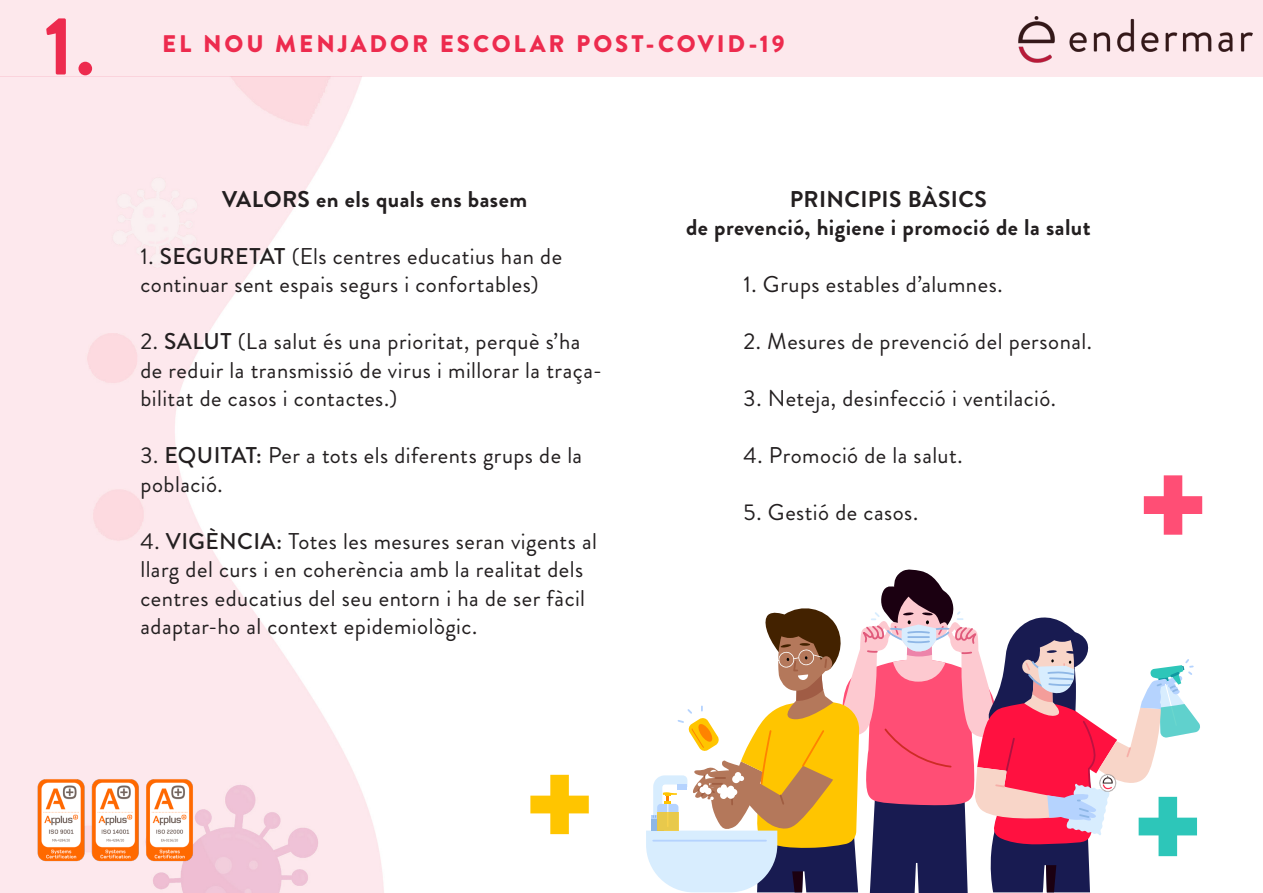
<style>
.page{position:relative;width:1263px;height:893px;background:#fff}
.page>*{position:absolute;margin:0;border:0;box-sizing:border-box;transform-origin:0 0}
.t1{font:700 82.5px "Brandon Grotesque";color:#ed2b4e}
.t2{font:900 24px "Brandon Grotesque";letter-spacing:.125em;color:#ed2b4e}
.t3{font:22.8px/28.5px "Brandon Grotesque";letter-spacing:.02em;color:#231f20}
.t4{font:700 22.8px "Brandon Grotesque";letter-spacing:.02em;color:#231f20}
.s1{font-weight:500}
</style>
<div class="page">
<svg style="left:1144px;top:475px;width:58px;height:60px"></svg>
<svg style="left:530px;top:775px;width:59px;height:59px"></svg>
<svg style="left:646px;top:569px;width:554px;height:324px"></svg>
<div style="left:0;top:0;width:1263px;height:76px;background:#fde8ec"></div>
<img style="left:1096px;top:774px;width:26px;height:18px">
<img style="left:29px;top:772px;width:174px;height:97px">
<p class="t1" style="left:44px;top:-12px;width:52px">1.</p>
<p class="t2" style="left:162px;top:27px;width:624px">EL NOU MENJADOR ESCOLAR POST-COVID-19</p>
<p class="t4" style="left:222px;top:183px;width:307px">VALORS en els quals ens basem</p>
<p class="t3" style="left:140px;top:242px;width:423px">1. <span class="s1">SEGURETAT</span> (Els centres educatius han de continuar sent espais segurs i confortables)</p>
<p class="t3" style="left:140px;top:327px;width:463px">2. <span class="s1">SALUT</span> (La salut és una prioritat, perquè s’ha de reduir la transmissió de virus i millorar la traça&shy;bilitat de casos i contactes.)</p>
<p class="t3" style="left:140px;top:441px;width:443px">3. <span class="s1">EQUITAT:</span> Per a tots els diferents grups de la població.</p>
<p class="t3" style="left:140px;top:527px;width:458px">4. <span class="s1">VIGÈNCIA:</span> Totes les mesures seran vigents al llarg del curs i en coherència amb la realitat dels centres educatius del seu entorn i ha de ser fàcil adaptar-ho al context epidemiològic.</p>
<p class="t4" style="left:790px;top:183px;width:199px">PRINCIPIS BÀSICS</p>
<p class="t4" style="left:686px;top:211px;width:406px">de prevenció, higiene i promoció de la salut</p>
<p class="t3" style="left:743px;top:270px;width:261px">1. Grups estables d’alumnes.</p>
<p class="t3" style="left:743px;top:327px;width:350px">2. Mesures de prevenció del personal.</p>
<p class="t3" style="left:743px;top:384px;width:314px">3. Neteja, desinfecció i ventilació.</p>
<p class="t3" style="left:743px;top:441px;width:221px">4. Promoció de la salut.</p>
<p class="t3" style="left:743px;top:498px;width:176px">5. Gestió de casos.</p>
</div>
